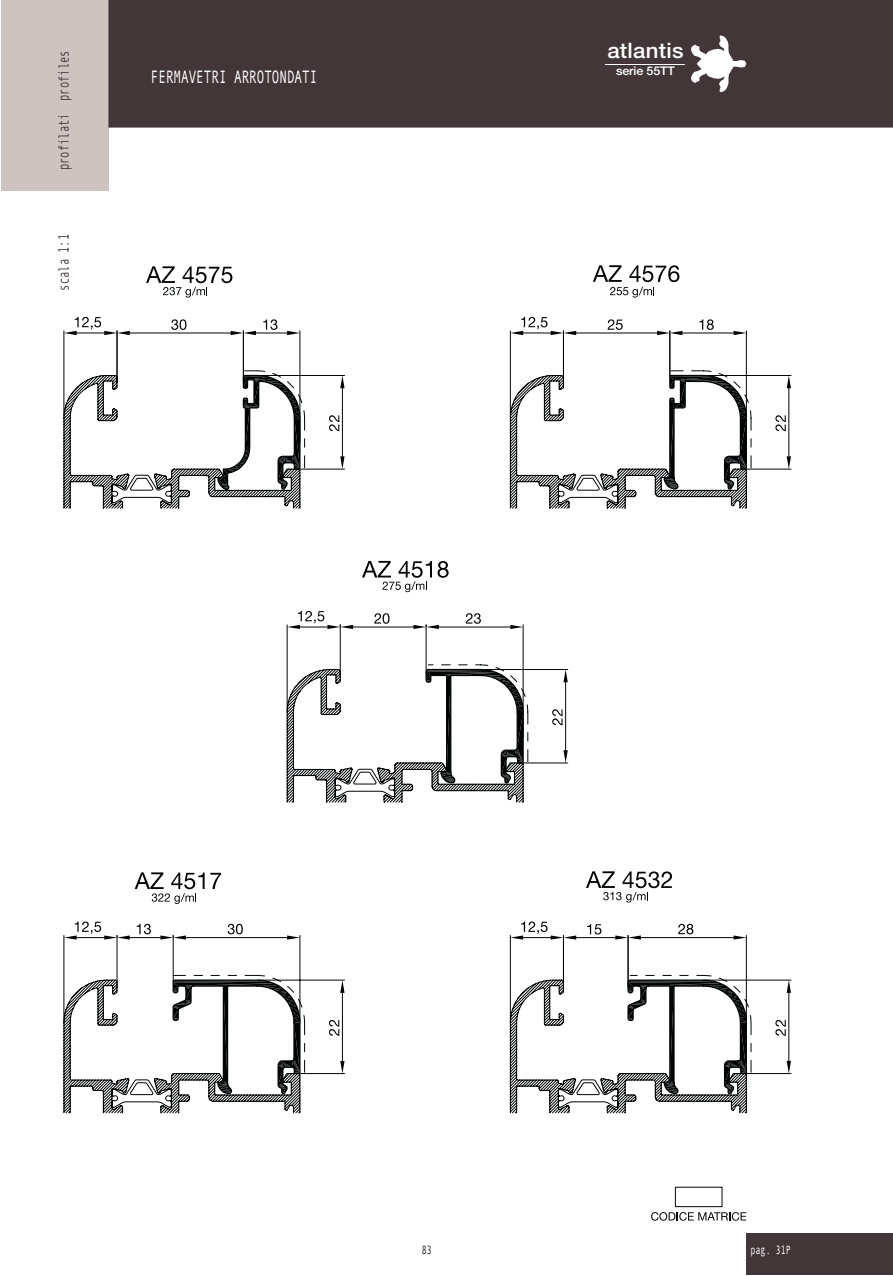
<style>
.page{position:relative;width:893px;height:1276px;background:#fff}
.page>*{position:absolute;margin:0;border:0;box-sizing:border-box;transform-origin:0 0}
.t1{font:500 21.3px "Helvetica Neue";letter-spacing:.01em;color:#fff;scale:1.04 1}
.t2{font:18px "Andale Mono";color:#fff;scale:.7 1}
.t3{font:15px "Andale Mono";color:#433639;scale:.7 1}
.t4{font:500 12px "Helvetica Neue";letter-spacing:-.01em;color:#fff;scale:1.04 1}
.t5{font:12px "Andale Mono";color:#fff;scale:.7 1}
.t6{font:12px "Andale Mono";color:#231f20;scale:.7 1}
</style>
<div class="page">
<div style="left:1px;top:1px;width:107px;height:190px;background:#cec3c0"></div>
<div style="left:108px;top:1px;width:784px;height:127px;background:#433639"></div>
<div style="left:746px;top:1233px;width:146px;height:42px;background:#433639"></div>
<svg style="left:691px;top:35px;width:55px;height:57px"></svg>
<hr style="left:606px;top:64px;width:79px;height:1px;background:#fff">
<svg style="left:651px;top:1212px;width:95px;height:8px"></svg>
<hr style="left:703px;top:980px;width:88px;height:1px;background:#020506">
<hr style="left:744px;top:1073px;width:47px;height:1px;background:#020506">
<hr style="left:789px;top:993px;width:1px;height:68px;background:#020506">
<svg style="left:787px;top:980px;width:4px;height:13px"></svg>
<svg style="left:787px;top:1061px;width:4px;height:12px"></svg>
<svg style="left:775px;top:1020px;width:11px;height:16px"></svg>
<svg style="left:747px;top:979px;width:4px;height:96px"></svg>
<svg style="left:146px;top:266px;width:86px;height:32px"></svg>
<svg style="left:747px;top:375px;width:44px;height:95px"></svg>
<svg style="left:699px;top:319px;width:15px;height:11px"></svg>
<svg style="left:521px;top:317px;width:27px;height:13px"></svg>
<svg style="left:608px;top:319px;width:15px;height:11px"></svg>
<svg style="left:593px;top:265px;width:86px;height:33px"></svg>
<svg style="left:63px;top:802px;width:684px;height:311px"></svg>
<svg style="left:63px;top:330px;width:684px;height:472px"></svg>
<svg style="left:64px;top:317px;width:66px;height:18px"></svg>
<svg style="left:171px;top:319px;width:15px;height:11px"></svg>
<hr style="left:300px;top:331px;width:1px;height:111px;background:#020506">
<hr style="left:243px;top:331px;width:1px;height:50px;background:#020506">
<hr style="left:256px;top:333px;width:31px;height:1px;background:#020506">
<svg style="left:287px;top:331px;width:13px;height:4px"></svg>
<svg style="left:231px;top:331px;width:25px;height:4px"></svg>
<svg style="left:263px;top:319px;width:14px;height:11px"></svg>
<hr style="left:186px;top:937px;width:101px;height:1px;background:#020506">
<hr style="left:300px;top:935px;width:1px;height:87px;background:#020506">
<hr style="left:173px;top:935px;width:1px;height:46px;background:#020506">
<hr style="left:342px;top:993px;width:1px;height:68px;background:#020506">
<hr style="left:258px;top:980px;width:87px;height:1px;background:#020506">
<hr style="left:299px;top:1073px;width:46px;height:1px;background:#020506">
<p class="t3" style="left:55px;top:170px;width:173px;rotate:-90deg">profilati profiles</p>
<p class="t3" style="left:55px;top:291px;width:82px;rotate:-90deg">scala 1:1</p>
<p class="t2" style="left:151px;top:67px;width:239px">FERMAVETRI ARROTONDATI</p>
<h1 class="t1" style="left:607px;top:43px;width:75px">atlantis</h1>
<p class="t4" style="left:616px;top:67px;width:58px">serie 55TT</p>
<p class="t6" style="left:422px;top:1243px;width:16px">83</p>
<p class="t5" style="left:750px;top:1243px;width:59px">pag. 31P</p>
</div>
